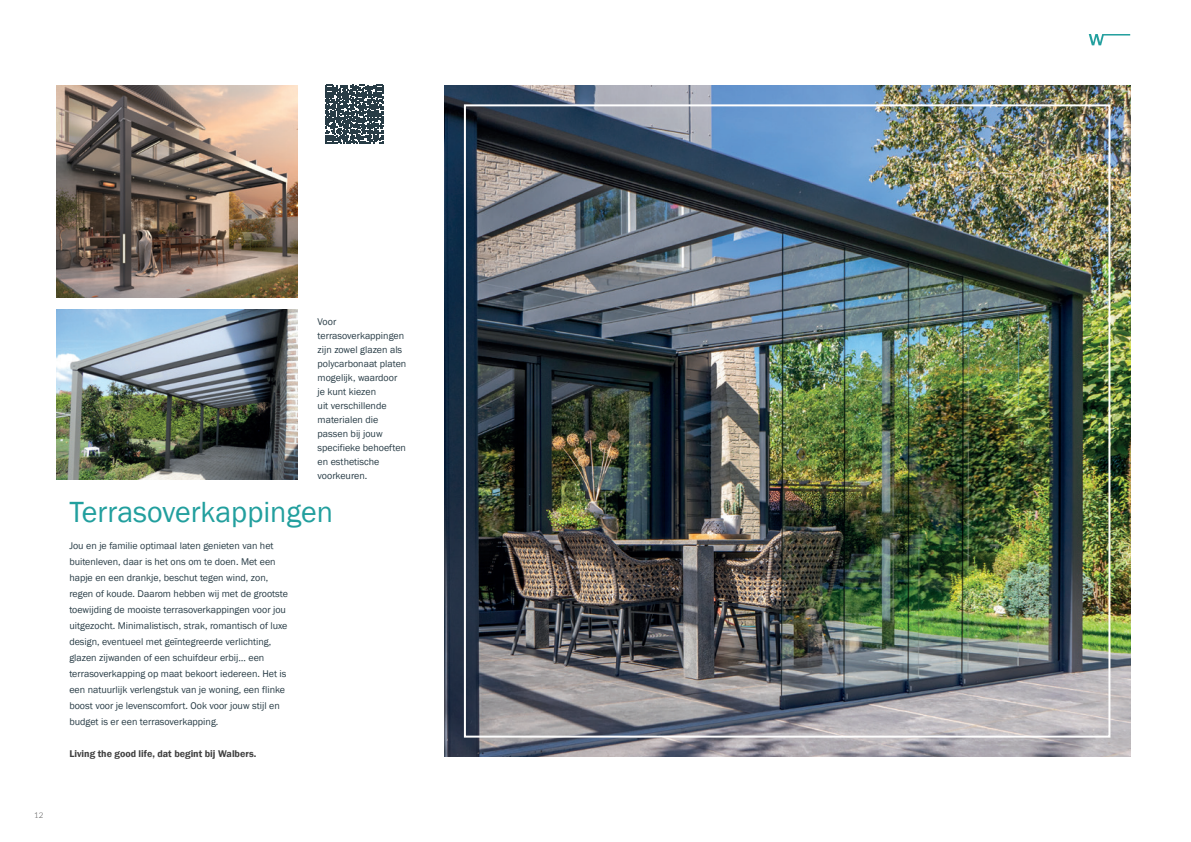
<style>
.page{position:relative;width:1191px;height:842px;background:#fff}
.page>*{position:absolute;margin:0;border:0;box-sizing:border-box;transform-origin:0 0}
.t1{font:30px "Franklin Gothic";color:#229f9e}
.t2{font:10px/16px "Franklin Gothic";color:#283c46}
.t3{font:600 10px "Franklin Gothic";color:#414141}
.t4{font:300 8px "Lato";color:#414141}
</style>
<div class="page">
<img style="left:57px;top:85px;width:241px;height:213px">
<img style="left:57px;top:309px;width:241px;height:170px">
<img style="left:444px;top:85px;width:686px;height:672px">
<svg style="left:1088px;top:34px;width:42px;height:11px"></svg>
<svg style="left:325px;top:85px;width:59px;height:58px"></svg>
<p class="t4" style="left:34px;top:809px;width:11px">12</p>
<p class="t2" style="left:317px;top:315px;width:90px;line-height:14px">Voor terrasoverkappingen zijn zowel glazen als polycarbonaat platen mogelijk, waardoor je kunt kiezen<br>uit verschillende materialen die passen bij jouw specifieke behoeften en esthetische voorkeuren.</p>
<h1 class="t1" style="left:69px;top:493px;width:265px">Terrasoverkappingen</h1>
<p class="t2" style="left:69px;top:538px;width:220px">Jou en je familie optimaal laten genieten van het buitenleven, daar is het ons om te doen. Met een hapje en een drankje, beschut tegen wind, zon, regen of koude. Daarom hebben wij met de grootste toewijding de mooiste terrasoverkappingen voor jou uitgezocht. Minimalistisch, strak, romantisch of luxe design, eventueel met geïntegreerde verlichting, glazen zijwanden of een schuifdeur erbij… een terrasoverkapping op maat bekoort iedereen. Het is een natuurlijk verlengstuk van je woning, een flinke boost voor je levenscomfort. Ook voor jouw stijl en budget is er een terrasoverkapping.</p>
<p class="t3" style="left:69px;top:747px;width:188px">Living the good life, dat begint bij Walbers.</p>
</div>
